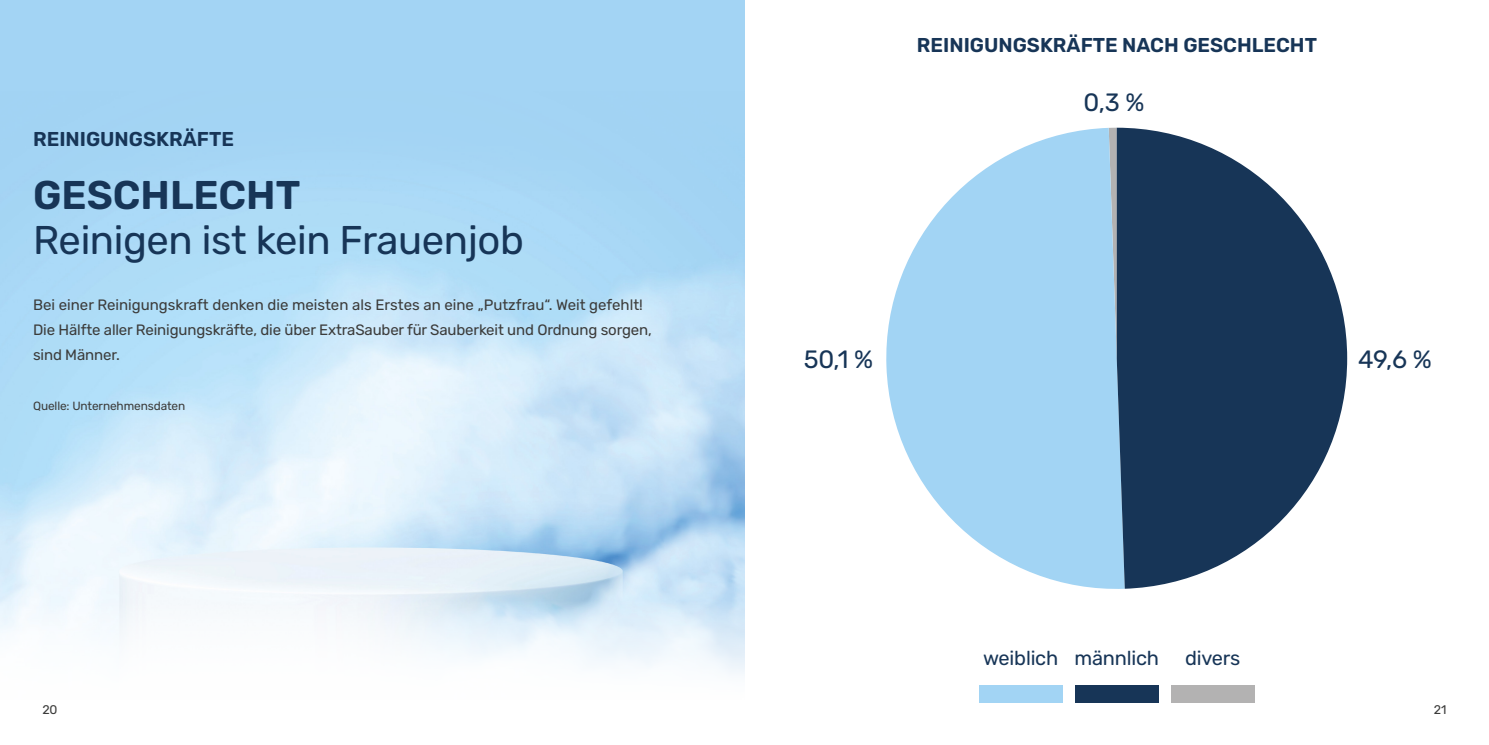
<style>
.page{position:relative;width:1489px;height:745px;background:#fff}
.page>*{position:absolute;margin:0;border:0;box-sizing:border-box;transform-origin:0 0}
.t1{font:40px "Rubik";letter-spacing:-.01em;color:#173557}
.t2{font:600 40px "Rubik";color:#173557}
.t3{font:25px "Rubik";color:#173557}
.t4{font:600 20px "Rubik";color:#173557}
.t5{font:20px "Rubik";letter-spacing:-.01em;color:#173557}
.t6{font:15px/25px "Rubik";letter-spacing:-.01em;color:#3c3c3b}
.t7{font:12.5px "Rubik";color:#3c3c3b}
.t8{font:11.88px "Rubik";letter-spacing:-.01em;color:#3c3c3b}
</style>
<div class="page">
<div style="left:0;top:0;width:744px;height:278px;background:#a3d4f4"></div>
<img style="left:0;top:201px;width:744px;height:473px">
<div style="left:979px;top:684px;width:83px;height:18px;background:#a2d4f4"></div>
<div style="left:1075px;top:684px;width:83px;height:18px;background:#173557"></div>
<div style="left:1171px;top:684px;width:83px;height:18px;background:#b3b2b2"></div>
<svg style="left:886px;top:128px;width:238px;height:461px;fill:#a2d4f4"></svg>
<svg style="left:1116px;top:128px;width:230px;height:460px;fill:#173557"></svg>
<h3 class="t4" style="left:916px;top:31px;width:401px">REINIGUNGSKRÄFTE NACH GESCHLECHT</h3>
<h3 class="t4" style="left:33px;top:124px;width:202px">REINIGUNGSKRÄFTE</h3>
<h1 class="t2" style="left:33px;top:165px;width:269px">GESCHLECHT</h1>
<h1 class="t1" style="left:33px;top:211px;width:492px">Reinigen ist kein Frauenjob</h1>
<p class="t6" style="left:33px;top:293px;width:620px">Bei einer Reinigungskraft denken die meisten als Erstes an eine „Putzfrau“. Weit gefehlt!<br>Die Hälfte aller Reinigungskräfte, die über ExtraSauber für Sauberkeit und Ordnung sorgen, sind Männer.</p>
<p class="t8" style="left:33px;top:397px;width:154px">Quelle: Unternehmensdaten</p>
<h2 class="t3" style="left:803px;top:340px;width:71px">50,1 %</h2>
<h2 class="t3" style="left:1083px;top:84px;width:62px">0,3 %</h2>
<h3 class="t5" style="left:983px;top:643px;width:177px">weiblich männlich</h3>
<h3 class="t5" style="left:1184px;top:643px;width:57px">divers</h3>
<h2 class="t3" style="left:1358px;top:340px;width:75px">49,6 %</h2>
<p class="t7" style="left:42px;top:700px;width:17px">20</p>
<p class="t7" style="left:1433px;top:700px;width:14px">21</p>
</div>
